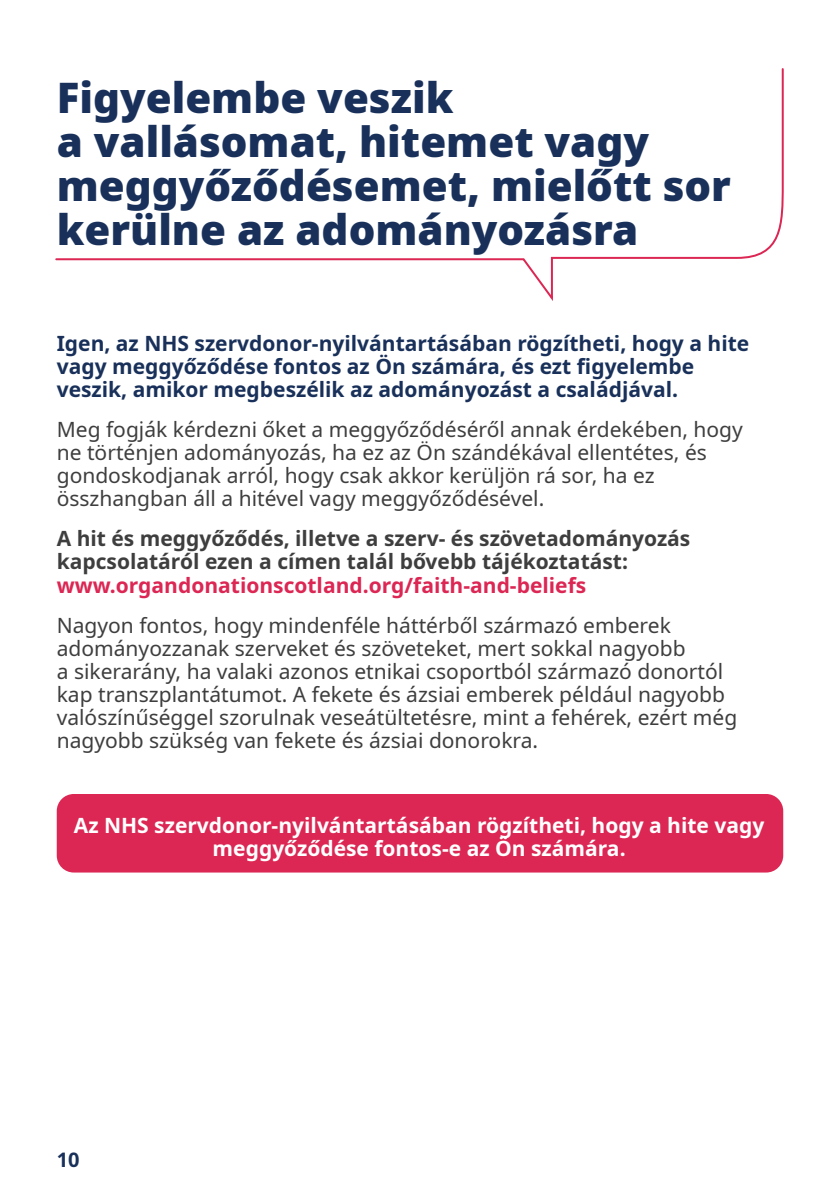
<style>
.page{position:relative;width:840px;height:1191px;background:#fff}
.page>*{position:absolute;margin:0;border:0;box-sizing:border-box;transform-origin:0 0}
.t1{font:900 42px/44px "Noto Sans";color:#19315a}
.t2{font:21px/23px "Noto Sans";color:#3e3e3f}
.t3{font:700 21px/23px "Noto Sans";color:#19315a}
.t4{font:700 21px/23px "Noto Sans";color:#3e3e3f}
.t5{font:700 21px/23px "Noto Sans";color:#fff;text-align:center}
.t6{font:700 20px "Noto Sans";color:#19315a}
.s1{color:#dc2653}
</style>
<div class="page">
<svg style="left:55px;top:68px;width:729px;height:233px"></svg>
<div style="left:57px;top:794px;width:725px;height:78px;background:#dc2653;border-radius:17px"></div>
<p class="t1" style="left:57px;top:76px;width:675px">Figyelembe veszik<br>a vallásomat, hitemet vagy meggyőződésemet, mielőtt sor kerülne az adományozásra</p>
<p class="t3" style="left:57px;top:333px;width:693px">Igen, az NHS szervdonor-nyilvántartásában rögzítheti, hogy a hite vagy meggyőződése fontos az Ön számára, és ezt figyelembe veszik, amikor megbeszélik az adományozást a családjával.</p>
<p class="t2" style="left:57px;top:419px;width:687px">Meg fogják kérdezni őket a meggyőződéséről annak érdekében, hogy ne történjen adományozás, ha ez az Ön szándékával ellentétes, és gondoskodjanak arról, hogy csak akkor kerüljön rá sor, ha ez összhangban áll a hitével vagy meggyőződésével.</p>
<p class="t4" style="left:57px;top:528px;width:634px">A hit és meggyőződés, illetve a szerv- és szövetadományozás kapcsolatáról ezen a címen talál bővebb tájékoztatást: <span class="s1">www.organdonationscotland.org/faith-and-beliefs</span></p>
<p class="t2" style="left:57px;top:614px;width:681px">Nagyon fontos, hogy mindenféle háttérből származó emberek adományozzanak szerveket és szöveteket, mert sokkal nagyobb<br>a sikerarány, ha valaki azonos etnikai csoportból származó donortól kap transzplantátumot. A fekete és ázsiai emberek például nagyobb valószínűséggel szorulnak veseátültetésre, mint a fehérek, ezért még nagyobb szükség van fekete és ázsiai donorokra.</p>
<p class="t5" style="left:74px;top:814px;width:691px">Az NHS szervdonor-nyilvántartásában rögzítheti, hogy a hite vagy meggyőződése fontos-e az Ön számára.</p>
<p class="t6" style="left:57px;top:1145px;width:24px">10</p>
</div>
